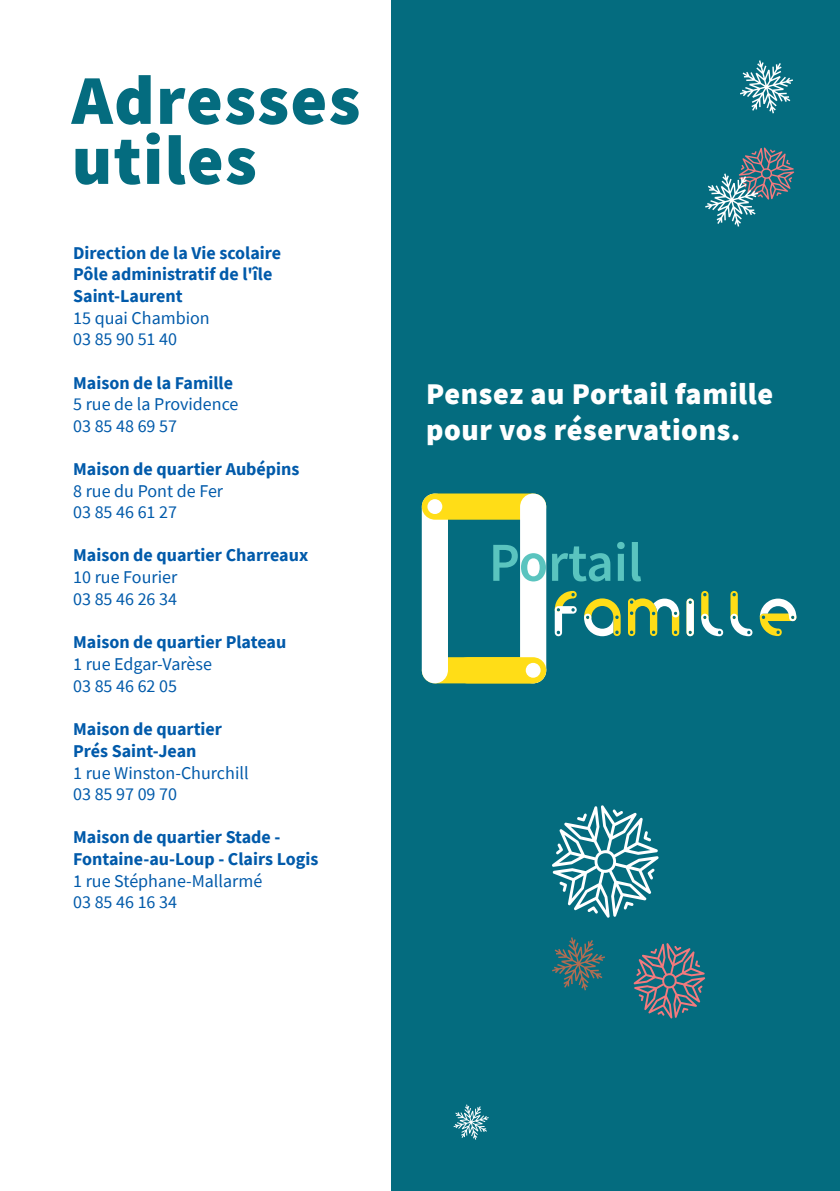
<style>
.page{position:relative;width:840px;height:1191px;background:#fff}
.page>*{position:absolute;margin:0;border:0;box-sizing:border-box;transform-origin:0 0}
.t1{font:75.2px "CHALON dessous Regular";color:#ffdd17}
.t2{font:900 70px/60px "Source Sans Pro";letter-spacing:.02em;color:#046c7f}
.t3{font:600 55px "Source Sans Pro";color:#5ac4bf}
.t4{font:900 30px/36px "Source Sans Pro";letter-spacing:.02em;color:#fff}
.t5{font:700 18px/21.6px "Source Sans Pro";color:#015aaa}
.t6{font:18px/21.6px "Source Sans Pro";color:#015aaa}
</style>
<div class="page">
<div style="left:391px;top:0;width:448px;height:1191px;background:#046c7f"></div>
<svg style="left:434px;top:657px;width:33px;height:26px"></svg>
<div style="left:421px;top:506px;width:26px;height:164px;background:#fff"></div>
<div style="left:434px;top:493px;width:99px;height:27px;background:#ffdd17"></div>
<div style="left:519px;top:506px;width:27px;height:164px;background:#fff"></div>
<div style="left:467px;top:657px;width:66px;height:26px;background:#ffdd17"></div>
<div style="left:427px;top:499px;width:15px;height:15px;background:#fff;border-radius:50%"></div>
<div style="left:525px;top:499px;width:15px;height:15px;background:#fff;border-radius:50%"></div>
<div style="left:427px;top:663px;width:15px;height:14px;background:#fff;border-radius:50%"></div>
<div style="left:525px;top:663px;width:15px;height:14px;background:#fff;border-radius:50%"></div>
<svg style="left:552px;top:805px;width:106px;height:112px"></svg>
<svg style="left:552px;top:937px;width:52px;height:53px"></svg>
<svg style="left:633px;top:943px;width:71px;height:75px"></svg>
<svg style="left:740px;top:60px;width:52px;height:53px"></svg>
<svg style="left:705px;top:147px;width:88px;height:80px"></svg>
<svg style="left:453px;top:1104px;width:35px;height:35px"></svg>
<h2 class="t2" style="left:72px;top:69px;width:290px">Adresses utiles</h2>
<p class="t5" style="left:73px;top:242px;width:209px">Direction de la Vie scolaire<br>Pôle administratif de l'île<br>Saint-Laurent</p>
<p class="t6" style="left:73px;top:307px;width:138px">15 quai Chambion<br>03 85 90 51 40</p>
<p class="t5" style="left:73px;top:371px;width:161px">Maison de la Famille</p>
<p class="t6" style="left:73px;top:393px;width:167px">5 rue de la Providence<br>03 85 48 69 57</p>
<p class="t5" style="left:73px;top:458px;width:228px">Maison de quartier Aubépins</p>
<p class="t6" style="left:73px;top:479px;width:151px">8 rue du Pont de Fer<br>03 85 46 61 27</p>
<p class="t5" style="left:73px;top:544px;width:236px">Maison de quartier Charreaux</p>
<p class="t6" style="left:73px;top:566px;width:106px">10 rue Fourier<br>03 85 46 26 34</p>
<p class="t5" style="left:73px;top:631px;width:214px">Maison de quartier Plateau</p>
<p class="t6" style="left:73px;top:652px;width:140px">1 rue Edgar-Varèse<br>03 85 46 62 05</p>
<p class="t5" style="left:73px;top:718px;width:150px">Maison de quartier<br>Prés Saint-Jean</p>
<p class="t6" style="left:73px;top:761px;width:177px">1 rue Winston-Churchill<br>03 85 97 09 70</p>
<p class="t5" style="left:73px;top:826px;width:246px">Maison de quartier Stade -<br>Fontaine-au-Loup - Clairs Logis</p>
<p class="t6" style="left:73px;top:869px;width:190px">1 rue Stéphane-Mallarmé<br>03 85 46 16 34</p>
<h3 class="t4" style="left:426px;top:375px;width:348px">Pensez au Portail famille pour vos réservations.</h3>
<h3 class="t3" style="left:488px;top:526px;width:155px">Portail</h3>
<h1 class="t1" style="left:550px;top:576px;width:250px">famille</h1>
</div>
